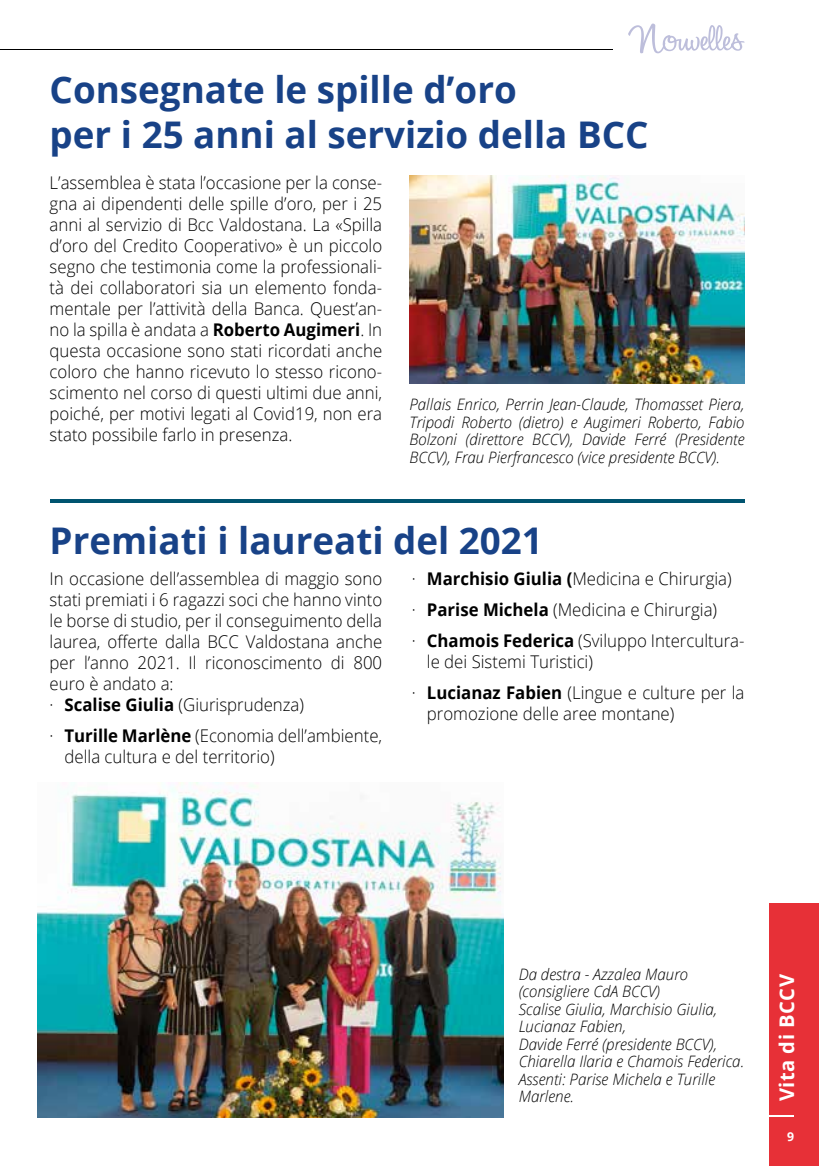
<style>
.page{position:relative;width:819px;height:1166px;background:#fff}
.page>*{position:absolute;margin:0;border:0;box-sizing:border-box;transform-origin:0 0}
.t1{font:700 36.75px/45.5px "Open Sans";color:#184287}
.t2{font:700 20.12px "Open Sans";letter-spacing:.025em;color:#fff}
.t3{font:300 17.5px/21px "Open Sans";color:#000;scale:.96 1}
.t4{font:italic 300 15.75px/17.5px "Open Sans";color:#000;text-align:justify;scale:.96 1}
.t5{font:700 12.25px "Open Sans";color:#fff}
.s1{font-weight:700}
</style>
<div class="page">
<svg style="left:628px;top:24px;width:116px;height:29px"></svg>
<hr style="left:0;top:50px;width:613px;height:1px;background:#000">
<div style="left:769px;top:903px;width:50px;height:263px;background:#e73037"></div>
<hr style="left:769px;top:1115px;width:25px;height:2px;background:#fff">
<img style="left:409px;top:175px;width:335px;height:208px">
<img style="left:37px;top:783px;width:467px;height:334px">
<hr style="left:50px;top:499px;width:694px;height:3px;background:#005470">
<h1 class="t1" style="left:50px;top:66px;width:600px">Consegnate le spille d’oro<br>per i 25 anni al servizio della BCC</h1>
<p class="t3" style="left:50px;top:171px;width:348px;text-align:justify">L’assemblea è stata l’occasione per la conse&shy;gna ai dipendenti delle spille d’oro, per i 25 anni al servizio di Bcc Valdostana. La «Spilla d’oro del Credito Cooperativo» è un piccolo segno che testimonia come la professionali&shy;tà dei collaboratori sia un elemento fonda&shy;mentale per l’attività della Banca. Quest’an&shy;no la spilla è andata a <span class="s1">Roberto Augimeri</span>. In questa occasione sono stati ricordati anche coloro che hanno ricevuto lo stesso ricono&shy;scimento nel corso di questi ultimi due anni, poiché, per motivi legati al Covid19, non era stato possibile farlo in presenza.</p>
<p class="t4" style="left:409px;top:395px;width:350px">Pallais Enrico, Perrin Jean-Claude, Thomasset Piera, Tripodi Roberto (dietro) e Augimeri Roberto, Fabio Bolzoni (direttore BCCV), Davide Ferré (Presidente BCCV), Frau Pierfrancesco (vice presidente BCCV).</p>
<h1 class="t1" style="left:50px;top:517px;width:495px">Premiati i laureati del 2021</h1>
<p class="t3" style="left:50px;top:568px;width:348px">In occasione dell’assemblea di maggio sono stati premiati i 6 ragazzi soci che hanno vinto le borse di studio, per il conseguimento della laurea, offerte dalla BCC Valdostana anche per l’anno 2021. Il riconoscimento di 800 euro è andato a:<br>· <span class="s1">Scalise Giulia</span> (Giurisprudenza)</p>
<p class="t3" style="left:64px;top:725px;width:332px;text-indent:-15px">· <span class="s1">Turille Marlène</span> (Economia dell’ambiente, della cultura e del territorio)</p>
<p class="t3" style="left:412px;top:563px;width:348px;line-height:31px">· <span class="s1">Marchisio Giulia (</span>Medicina e Chirurgia)<br>· <span class="s1">Parise Michela</span> (Medicina e Chirurgia)<br>· <span class="s1">Chamois Federica</span> (Sviluppo Intercultura-</p>
<p class="t3" style="left:412px;top:646px;width:348px;line-height:31px;text-indent:15px">le dei Sistemi Turistici)<br>· <span class="s1">Lucianaz Fabien</span> (Lingue e culture per la</p>
<p class="t3" style="left:427px;top:703px;width:259px">promozione delle aree montane)</p>
<p class="t4" style="left:518px;top:964px;width:236px;text-align:left">Da destra - Azzalea Mauro (consigliere CdA BCCV)<br>Scalise Giulia, Marchisio Giulia,<br>Lucianaz Fabien,<br>Davide Ferré (presidente BCCV),<br>Chiarella Ilaria e Chamois Federica.<br>Assenti: Parise Michela e Turille<br>Marlene.</p>
<p class="t2" style="left:772px;top:1101px;width:129px;rotate:-90deg">Vita di BCCV</p>
<p class="t5" style="left:787px;top:1127px;width:8px">9</p>
</div>
